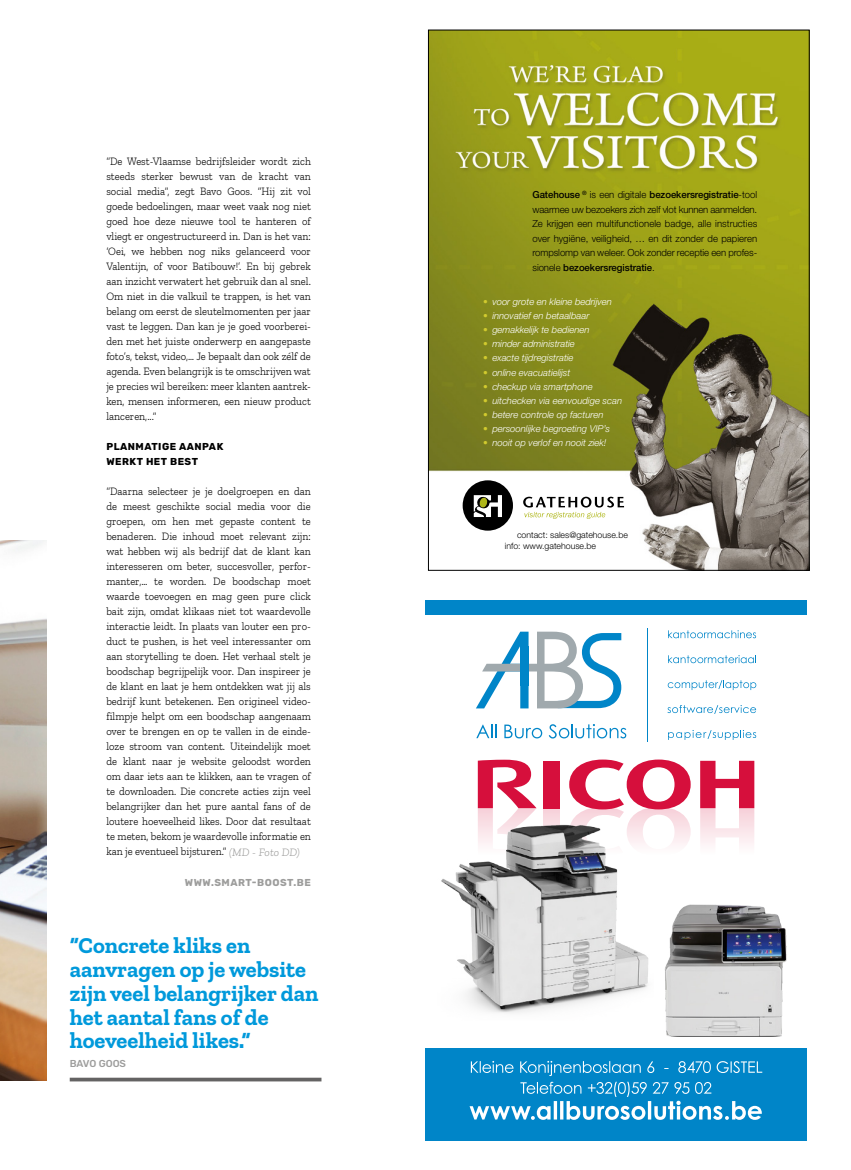
<style>
.page{position:relative;width:851px;height:1170px;background:#fff}
.page>*{position:absolute;margin:0;border:0;box-sizing:border-box;transform-origin:0 0}
.t1{font:700 22.5px/23.8px "Zilla Slab";color:#0099db}
.t2{font:300 11.25px/15px "Zilla Slab";color:#000;text-align:justify;scale:.94 1}
.t3{font:700 10px/15px "Rubik";letter-spacing:.05em;color:#000}
.t4{font:700 10px "Rubik";letter-spacing:.05em;color:#9d9d9c}
.t5{font:500 10px "Rubik";letter-spacing:-.005em;color:#9d9d9c}
.t6{font:300 9.75px/14.6px "Helvetica Neue LT Std";letter-spacing:-.005em;color:#000;text-align:justify}
.t7{font:italic 300 9.5px "Helvetica Neue LT Std";color:#fff}
.t8{font:300 8.75px/11.2px "Helvetica Neue LT Std";color:#000}
.s1{font-style:italic;color:#9d9d9c}
.s2{font-weight:500}
.s3{color:#d1ca2e}
</style>
<div class="page">
<img style="left:0;top:540px;width:46px;height:540px">
<svg style="left:70px;top:1077px;width:251px;height:4px"></svg>
<div style="left:425px;top:1048px;width:381px;height:92px;background:#0085c8"></div>
<div style="left:425px;top:600px;width:381px;height:14px;background:#0085c8"></div>
<svg style="left:469px;top:1081px;width:292px;height:38px"></svg>
<svg style="left:471px;top:1060px;width:291px;height:15px"></svg>
<div style="left:543px;top:808px;width:17px;height:47px;background:#f7d3db"></div>
<svg style="left:569px;top:759px;width:121px;height:86px"></svg>
<svg style="left:700px;top:760px;width:54px;height:85px"></svg>
<div style="left:543px;top:760px;width:17px;height:48px;background:#d60f3c"></div>
<svg style="left:477px;top:759px;width:59px;height:57px"></svg>
<svg style="left:476px;top:631px;width:145px;height:77px"></svg>
<div style="left:520px;top:645px;width:8px;height:40px;background:#0085c8"></div>
<svg style="left:476px;top:724px;width:20px;height:14px"></svg>
<svg style="left:504px;top:724px;width:38px;height:14px"></svg>
<svg style="left:548px;top:724px;width:78px;height:14px"></svg>
<svg style="left:668px;top:630px;width:88px;height:8px"></svg>
<svg style="left:668px;top:655px;width:88px;height:8px"></svg>
<svg style="left:667px;top:680px;width:89px;height:10px"></svg>
<svg style="left:667px;top:705px;width:89px;height:9px"></svg>
<svg style="left:668px;top:730px;width:88px;height:9px"></svg>
<hr style="left:647px;top:628px;width:1px;height:113px;background:#0085c8">
<img style="left:441px;top:816px;width:212px;height:197px">
<img style="left:664px;top:904px;width:123px;height:132px">
<img style="left:430px;top:32px;width:377px;height:536px">
<div style="left:461px;top:479px;width:165px;height:53px;background:#fff"></div>
<svg style="left:462px;top:480px;width:51px;height:50px"></svg>
<svg style="left:523px;top:496px;width:101px;height:22px"></svg>
<p class="t2" style="left:106px;top:154px;width:219px">“De West-Vlaamse bedrijfsleider wordt zich steeds sterker bewust van de kracht van social media”, zegt Bavo Goos. “Hij zit vol goede bedoelingen, maar weet vaak nog niet goed hoe deze nieuwe tool te hanteren of vliegt er ongestructureerd in. Dan is het van: ‘Oei, we hebben nog niks gelanceerd voor Valentijn, of voor Batibouw!’. En bij gebrek aan inzicht verwatert het gebruik dan al snel.<br>Om niet in die valkuil te trappen, is het van belang om eerst de sleutelmomenten per jaar vast te leggen. Dan kan je je goed voorberei&shy;den met het juiste onderwerp en aangepaste foto’s, tekst, video,… Je bepaalt dan ook zélf de agenda. Even belangrijk is te omschrijven wat je precies wil bereiken: meer klanten aantrek&shy;ken, mensen informeren, een nieuw product lanceren,...”</p>
<p class="t3" style="left:106px;top:439px;width:118px">PLANMATIGE AANPAK<br>WERKT HET BEST</p>
<p class="t2" style="left:106px;top:484px;width:219px">“Daarna selecteer je je doelgroepen en dan de meest geschikte social media voor die groepen, om hen met gepaste content te benaderen. Die inhoud moet relevant zijn: wat hebben wij als bedrijf dat de klant kan interesseren om beter, succesvoller, perfor&shy;manter,… te worden. De boodschap moet waarde toevoegen en mag geen pure click bait zijn, omdat klikaas niet tot waardevolle interactie leidt. In plaats van louter een pro&shy;duct te pushen, is het veel interessanter om aan storytelling te doen. Het verhaal stelt je boodschap begrijpelijk voor. Dan inspireer je de klant en laat je hem ontdekken wat jij als bedrijf kunt betekenen. Een origineel video&shy;filmpje helpt om een boodschap aangenaam over te brengen en op te vallen in de einde&shy;loze stroom van content. Uiteindelijk moet de klant naar je website geloodst worden om daar iets aan te klikken, aan te vragen of te downloaden. Die concrete acties zijn veel belangrijker dan het pure aantal fans of de loutere hoeveelheid likes. Door dat resultaat te meten, bekom je waardevolle informatie en kan je eventueel bijsturen.” <span class="s1">(MD - Foto DD)</span></p>
<p class="t4" style="left:185px;top:876px;width:127px">WWW.SMART-BOOST.BE</p>
<h1 class="t1" style="left:70px;top:933px;width:250px">“Concrete kliks en aanvragen op je website zijn veel belangrijker dan het aantal fans of de hoeveelheid likes.”</h1>
<p class="t5" style="left:70px;top:1057px;width:58px">BAVO GOOS</p>
<p class="t6" style="left:532px;top:187px;width:226px"><span class="s2">Gatehouse</span> <sup>®</sup> is een digitale <span class="s2">bezoekersregistratie</span>-tool waarmee uw bezoekers zich zelf vlot kunnen aanmelden.<br>Ze krijgen een multifunctionele badge, alle instructies over hygiëne, veiligheid, … en dit zonder de papieren rompslomp van weleer. Ook zonder receptie een profes&shy;sionele <span class="s2">bezoekersregistratie</span>.</p>
<p class="t7" style="left:483px;top:296px;width:130px"><span class="s3">•</span> voor grote en kleine bedrijven</p>
<p class="t7" style="left:483px;top:310px;width:108px"><span class="s3">•</span> innovatief en betaalbaar</p>
<p class="t7" style="left:483px;top:324px;width:108px"><span class="s3">•</span> gemakkelijk te bedienen</p>
<p class="t7" style="left:483px;top:338px;width:93px"><span class="s3">•</span> minder administratie</p>
<p class="t7" style="left:483px;top:352px;width:92px"><span class="s3">•</span> exacte tijdregistratie</p>
<p class="t7" style="left:483px;top:366px;width:89px"><span class="s3">•</span> online evacuatielijst</p>
<p class="t7" style="left:483px;top:380px;width:111px"><span class="s3">•</span> checkup via smartphone</p>
<p class="t7" style="left:483px;top:395px;width:140px"><span class="s3">•</span> uitchecken via eenvoudige scan</p>
<p class="t7" style="left:483px;top:409px;width:122px"><span class="s3">•</span> betere controle op facturen</p>
<p class="t7" style="left:483px;top:423px;width:128px"><span class="s3">•</span> persoonlijke begroeting VIP’s</p>
<p class="t7" style="left:483px;top:437px;width:125px"><span class="s3">•</span> nooit op verlof en nooit ziek!</p>
<p class="t8" style="left:504px;top:528px;width:125px;text-indent:12px">contact: sales@gatehouse.be info: www.gatehouse.be</p>
</div>
